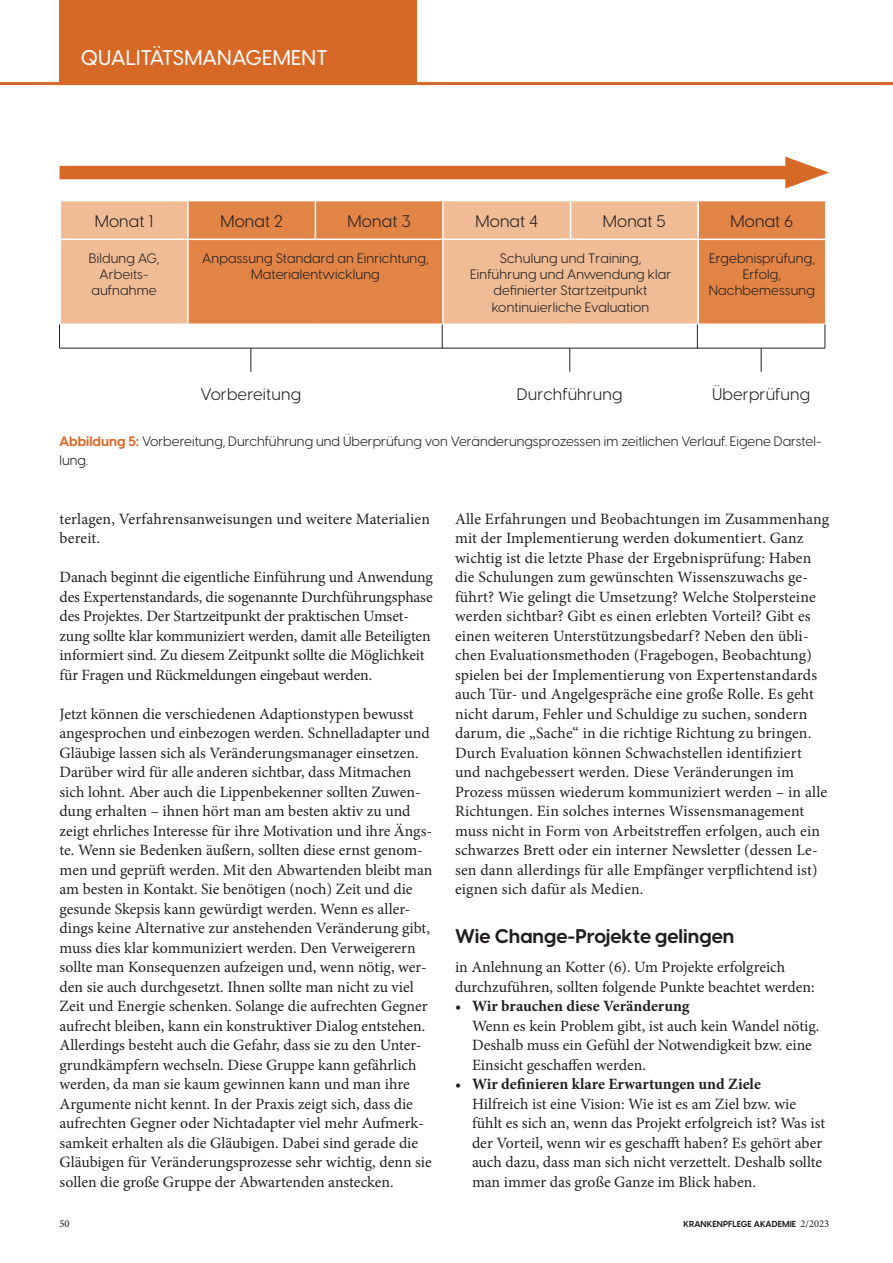
<style>
.page{position:relative;width:893px;height:1263px;background:#fff}
.page>*{position:absolute;margin:0;border:0;box-sizing:border-box;transform-origin:0 0}
.t1{font:500 21px "Visby CF";letter-spacing:.01em;color:#fff}
.KPA_Zwiüb_groß{font:700 19.5px "Visby CF";color:#231f20}
.KPA_TAB_Grund{font:16.5px "Visby CF";letter-spacing:.01em;color:#231f20}
.KPA_Grundschrift{font:15.75px/19.5px "Minion Pro";color:#231f20}
.KPA_TAB_Grund-2{font:13.5px/16.2px "Visby CF";letter-spacing:.01em;color:#231f20;text-align:center}
.KPA_TAB_BU{font:13.5px/19.5px "Visby CF";color:#231f20}
.t2{font:500 10.5px "Minion Pro";color:#231f20}
.t3{font:700 8.7px "Visby CF";letter-spacing:.01em;color:#231f20}
.s1{font-weight:700;color:#d86825}
.s2{font-weight:700}
.s3{font-family:"Minion Pro";font-weight:400;font-size:10.5px}
</style>
<div class="page">
<hr style="left:0;top:82px;width:893px;height:3px;background:#d86825">
<div style="left:60px;top:0;width:357px;height:84px;background:#d86825"></div>
<div style="left:61px;top:201px;width:126px;height:122px;background:#efbc96"></div>
<svg style="left:189px;top:201px;width:636px;height:122px;background:#e69b67"></svg>
<hr style="left:315px;top:201px;width:1px;height:38px;background:#fff">
<hr style="left:442px;top:201px;width:2px;height:38px;background:#fff">
<hr style="left:570px;top:201px;width:1px;height:38px;background:#fff">
<hr style="left:697px;top:201px;width:2px;height:38px;background:#fff">
<hr style="left:60px;top:239px;width:128px;height:1px;background:#fff">
<hr style="left:698px;top:239px;width:128px;height:1px;background:#fff">
<hr style="left:443px;top:239px;width:128px;height:1px;background:#fff">
<hr style="left:571px;top:239px;width:127px;height:1px;background:#fff">
<hr style="left:697px;top:240px;width:2px;height:83px;background:#fff">
<hr style="left:188px;top:239px;width:127px;height:1px;background:#fff">
<hr style="left:315px;top:239px;width:128px;height:1px;background:#fff">
<hr style="left:442px;top:240px;width:2px;height:83px;background:#fff">
<div style="left:60px;top:166px;width:743px;height:13px;background:#d86825"></div>
<svg style="left:785px;top:157px;width:44px;height:32px"></svg>
<svg style="left:59px;top:324px;width:1px;height:24px"></svg>
<svg style="left:442px;top:324px;width:1px;height:24px"></svg>
<svg style="left:697px;top:324px;width:1px;height:24px"></svg>
<svg style="left:825px;top:324px;width:1px;height:24px"></svg>
<hr style="left:60px;top:348px;width:765px;height:1px;background:#231f20">
<svg style="left:250px;top:348px;width:1px;height:24px"></svg>
<svg style="left:569px;top:348px;width:1px;height:24px"></svg>
<svg style="left:761px;top:348px;width:1px;height:24px"></svg>
<h1 class="t1" style="left:81px;top:42px;width:248px">QUALITÄTSMANAGEMENT</h1>
<p class="KPA_TAB_Grund" style="left:95px;top:208px;width:60px">Monat 1</p>
<p class="KPA_TAB_Grund" style="left:220px;top:208px;width:64px">Monat 2</p>
<p class="KPA_TAB_Grund" style="left:348px;top:208px;width:65px">Monat 3</p>
<p class="KPA_TAB_Grund" style="left:475px;top:208px;width:64px">Monat 4</p>
<p class="KPA_TAB_Grund" style="left:603px;top:208px;width:65px">Monat 5</p>
<p class="KPA_TAB_Grund" style="left:730px;top:208px;width:64px">Monat 6</p>
<p class="KPA_TAB_Grund-2" style="left:89px;top:249px;width:72px">Bildung AG,<br>Arbeits&shy;aufnahme</p>
<p class="KPA_TAB_Grund-2" style="left:202px;top:249px;width:228px">Anpassung Standard an Einrichtung,<br>Materialentwicklung</p>
<p class="KPA_TAB_Grund-2" style="left:470px;top:249px;width:203px">Schulung und Training,<br>Einführung und Anwendung klar definierter Startzeitpunkt kontinuierliche Evaluation</p>
<p class="KPA_TAB_Grund-2" style="left:709px;top:249px;width:108px">Ergebnisprüfung,<br>Erfolg,<br>Nachbemessung</p>
<p class="KPA_TAB_Grund" style="left:201px;top:382px;width:102px">Vorbereitung</p>
<p class="KPA_TAB_Grund" style="left:517px;top:382px;width:107px">Durchführung</p>
<p class="KPA_TAB_Grund" style="left:712px;top:382px;width:99px">Überprüfung</p>
<p class="KPA_TAB_BU" style="left:60px;top:430px;width:763px"><span class="s1">Abbildung 5:</span> Vorbereitung, Durchführung und Überprüfung von Veränderungsprozessen im zeitlichen Verlauf. Eigene Darstel&shy;lung.</p>
<p class="KPA_Grundschrift" style="left:60px;top:509px;width:372px">terlagen, Verfahrensanweisungen und weitere Materialien bereit.</p>
<p class="KPA_Grundschrift" style="left:60px;top:567px;width:375px">Danach beginnt die eigentliche Einführung und Anwendung des Expertenstandards, die sogenannte Durchführungsphase des Projektes. Der Startzeitpunkt der praktischen Umset&shy;zung sollte klar kommuniziert werden, damit alle Beteiligten informiert sind. Zu diesem Zeitpunkt sollte die Möglichkeit für Fragen und Rückmeldungen eingebaut werden.</p>
<p class="KPA_Grundschrift" style="left:60px;top:704px;width:375px">Jetzt können die verschiedenen Adaptionstypen bewusst angesprochen und einbezogen werden. Schnelladapter und Gläubige lassen sich als Veränderungsmanager einsetzen.<br>Darüber wird für alle anderen sichtbar, dass Mitmachen sich lohnt. Aber auch die Lippenbekenner sollten Zuwen&shy;dung erhalten – ihnen hört man am besten aktiv zu und zeigt ehrliches Interesse für ihre Motivation und ihre Ängs&shy;te. Wenn sie Bedenken äußern, sollten diese ernst genom&shy;men und geprüft werden. Mit den Abwartenden bleibt man am besten in Kontakt. Sie benötigen (noch) Zeit und die gesunde Skepsis kann gewürdigt werden. Wenn es aller&shy;dings keine Alternative zur anstehenden Veränderung gibt, muss dies klar kommuniziert werden. Den Verweigerern sollte man Konsequenzen aufzeigen und, wenn nötig, wer&shy;den sie auch durchgesetzt. Ihnen sollte man nicht zu viel Zeit und Energie schenken. Solange die aufrechten Gegner aufrecht bleiben, kann ein konstruktiver Dialog entstehen.<br>Allerdings besteht auch die Gefahr, dass sie zu den Unter&shy;grundkämpfern wechseln. Diese Gruppe kann gefährlich werden, da man sie kaum gewinnen kann und man ihre Argumente nicht kennt. In der Praxis zeigt sich, dass die aufrechten Gegner oder Nichtadapter viel mehr Aufmerk&shy;samkeit erhalten als die Gläubigen. Dabei sind gerade die Gläubigen für Veränderungsprozesse sehr wichtig, denn sie sollen die große Gruppe der Abwartenden anstecken.</p>
<p class="KPA_Grundschrift" style="left:455px;top:509px;width:376px">Alle Erfahrungen und Beobachtungen im Zusammenhang mit der Implementierung werden dokumentiert. Ganz wichtig ist die letzte Phase der Ergebnisprüfung: Haben die Schulungen zum gewünschten Wissenszuwachs ge&shy;führt? Wie gelingt die Umsetzung? Welche Stolpersteine werden sichtbar? Gibt es einen erlebten Vorteil? Gibt es einen weiteren Unterstützungsbedarf? Neben den übli&shy;chen Evaluationsmethoden (Fragebogen, Beobachtung) spielen bei der Implementierung von Expertenstandards auch Tür- und Angelgespräche eine große Rolle. Es geht nicht darum, Fehler und Schuldige zu suchen, sondern darum, die „Sache“ in die richtige Richtung zu bringen.<br>Durch Evaluation können Schwachstellen identifiziert und nachgebessert werden. Diese Veränderungen im Prozess müssen wiederum kommuniziert werden – in alle Richtungen. Ein solches internes Wissensmanagement muss nicht in Form von Arbeitstreffen erfolgen, auch ein schwarzes Brett oder ein interner Newsletter (dessen Le&shy;sen dann allerdings für alle Empfänger verpflichtend ist) eignen sich dafür als Medien.</p>
<p class="KPA_Zwiüb_groß" style="left:455px;top:921px;width:281px">Wie Change-Projekte gelingen</p>
<p class="KPA_Grundschrift" style="left:455px;top:957px;width:361px">in Anlehnung an Kotter (6). Um Projekte erfolgreich durchzuführen, sollten folgende Punkte beachtet werden:</p>
<p class="KPA_Grundschrift" style="left:472px;top:996px;width:349px;text-indent:-17px">• <span class="s2">Wir brauchen diese Veränderung<br></span>Wenn es kein Problem gibt, ist auch kein Wandel nötig.<br>Deshalb muss ein Gefühl der Notwendigkeit bzw. eine Einsicht geschaffen werden.</p>
<p class="KPA_Grundschrift" style="left:472px;top:1074px;width:355px;text-indent:-17px">• <span class="s2">Wir definieren klare Erwartungen und Ziele<br></span>Hilfreich ist eine Vision: Wie ist es am Ziel bzw. wie fühlt es sich an, wenn das Projekt erfolgreich ist? Was ist der Vorteil, wenn wir es geschafft haben? Es gehört aber auch dazu, dass man sich nicht verzettelt. Deshalb sollte man immer das große Ganze im Blick haben.</p>
<p class="t2" style="left:60px;top:1217px;width:12px">50</p>
<p class="t3" style="left:683px;top:1217px;width:147px">KRANKENPFLEGE AKADEMIE <span class="s3">2/2023</span></p>
</div>
